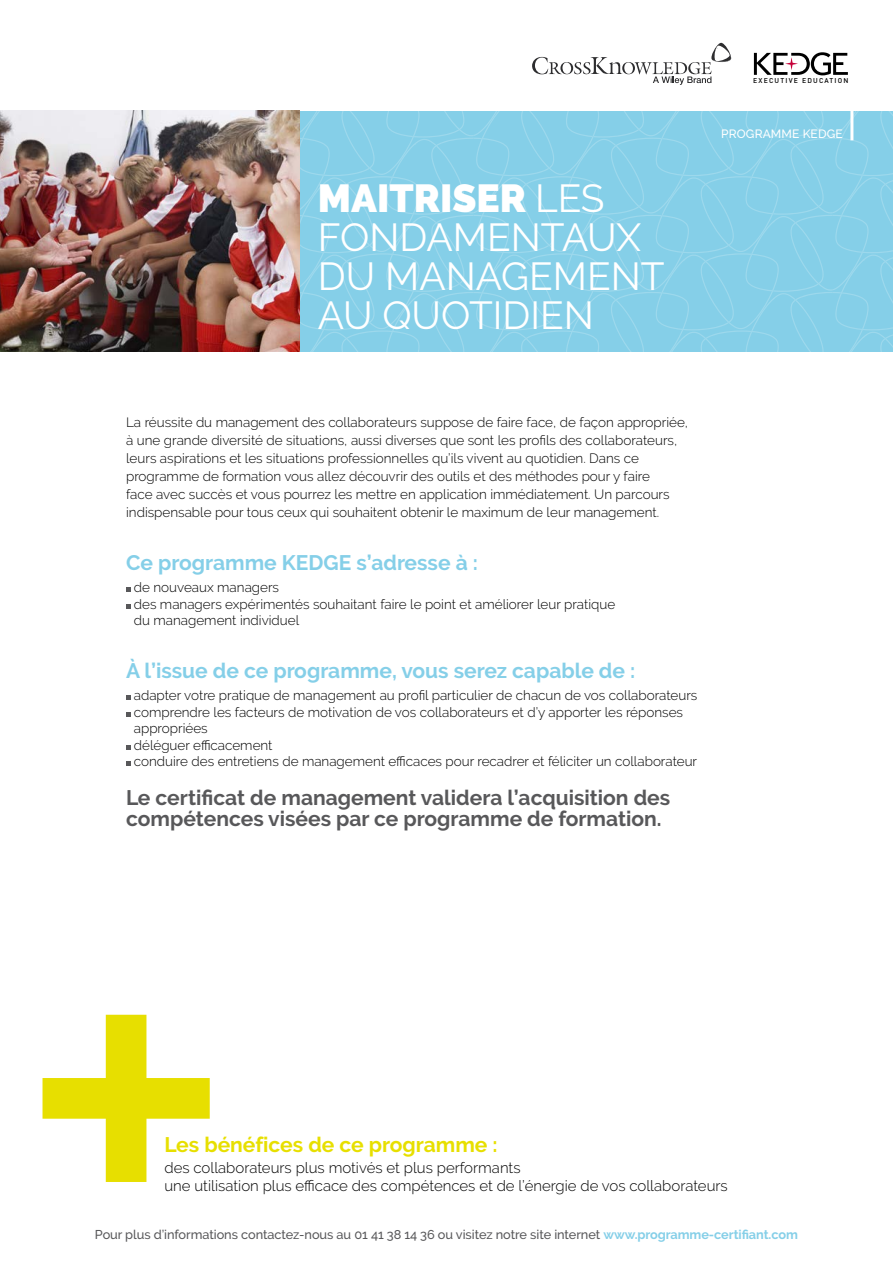
<style>
.page{position:relative;width:893px;height:1263px;background:#fff}
.page>*{position:absolute;margin:0;border:0;box-sizing:border-box;transform-origin:0 0}
._1-Main_Title{font:39px/39px "Raleway";color:#fff}
._2-body_conclusion{font:700 21px/21px "Raleway";color:#58585a}
._2-body_title{font:700 21px "Raleway";color:#85cfe8}
._3-benefices_title{font:700 21px "Raleway";color:#e7df00}
._3-benefice_body{font:300 15px "Raleway";color:#000}
._2-body_text{font:300 13.5px/18px "Raleway";color:#000}
._2-body_bullet{font:300 13.5px/16.5px "Raleway";color:#000}
._4-footer{font:500 12.75px "Raleway";letter-spacing:-.005em;color:#58585a}
._0-Programm{font:500 12px "Raleway";letter-spacing:.01em;color:#fff}
.t1{font:500 6.9px "DINOT";letter-spacing:.17em;color:#000}
.s1{font-weight:900}
.s2{font-weight:700;color:#85cfe8}
</style>
<div class="page">
<svg style="left:43px;top:1015px;width:167px;height:167px"></svg>
<svg style="left:126px;top:588px;width:4px;height:4px"></svg>
<svg style="left:126px;top:604px;width:4px;height:4px"></svg>
<svg style="left:126px;top:696px;width:4px;height:4px"></svg>
<svg style="left:126px;top:712px;width:4px;height:4px"></svg>
<svg style="left:126px;top:745px;width:4px;height:4px"></svg>
<svg style="left:126px;top:762px;width:4px;height:4px"></svg>
<svg style="left:300px;top:111px;width:593px;height:240px;background:#86cfe8"></svg>
<img style="left:0;top:111px;width:300px;height:240px">
<hr style="left:850px;top:106px;width:3px;height:34px;background:#fff">
<svg style="left:532px;top:43px;width:199px;height:42px"></svg>
<svg style="left:754px;top:52px;width:94px;height:23px"></svg>
<p class="t1" style="left:753px;top:76px;width:97px">EXECUTIVE EDUCATION</p>
<p class="_1-Main_Title" style="left:318px;top:178px;width:348px"><span class="s1">MAITRISER</span> LES<br>FONDAMENTAUX<br>DU MANAGEMENT<br>AU QUOTIDIEN</p>
<p class="_0-Programm" style="left:721px;top:127px;width:123px">PROGRAMME KEDGE</p>
<p class="_2-body_text" style="left:126px;top:413px;width:563px">La réussite du management des collaborateurs suppose de faire face, de façon appropriée, à une grande diversité de situations, aussi diverses que sont les profils des collaborateurs, leurs aspirations et les situations professionnelles qu’ils vivent au quotidien. Dans ce programme de formation vous allez découvrir des outils et des méthodes pour y faire<br>face avec succès et vous pourrez les mettre en application immédiatement. Un parcours indispensable pour tous ceux qui souhaitent obtenir le maximum de leur management.</p>
<p class="_2-body_title" style="left:126px;top:550px;width:353px">Ce programme KEDGE s’adresse à :</p>
<p class="_2-body_bullet" style="left:134px;top:579px;width:147px">de nouveaux managers</p>
<p class="_2-body_bullet" style="left:134px;top:595px;width:483px">des managers expérimentés souhaitant faire le point et améliorer leur pratique du management individuel</p>
<p class="_2-body_title" style="left:126px;top:658px;width:511px">À l’issue de ce programme, vous serez capable de :</p>
<p class="_2-body_bullet" style="left:134px;top:687px;width:565px">adapter votre pratique de management au profil particulier de chacun de vos collaborateurs</p>
<p class="_2-body_bullet" style="left:134px;top:703px;width:551px">comprendre les facteurs de motivation de vos collaborateurs et d’y apporter les réponses appropriées</p>
<p class="_2-body_bullet" style="left:134px;top:736px;width:140px">déléguer efficacement</p>
<p class="_2-body_bullet" style="left:134px;top:753px;width:565px">conduire des entretiens de management efficaces pour recadrer et féliciter un collaborateur</p>
<p class="_2-body_conclusion" style="left:126px;top:787px;width:546px">Le certificat de management validera l’acquisition des compétences visées par ce programme de formation.</p>
<p class="_3-benefices_title" style="left:164px;top:1132px;width:335px">Les bénéfices de ce programme :</p>
<p class="_3-benefice_body" style="left:164px;top:1159px;width:358px">des collaborateurs plus motivés et plus performants</p>
<p class="_3-benefice_body" style="left:164px;top:1177px;width:565px">une utilisation plus efficace des compétences et de l’énergie de vos collaborateurs</p>
<p class="_4-footer" style="left:95px;top:1227px;width:704px">Pour plus d’informations contactez-nous au 01 41 38 14 36 ou visitez notre site internet <span class="s2">www.programme-certifiant.com</span></p>
</div>
